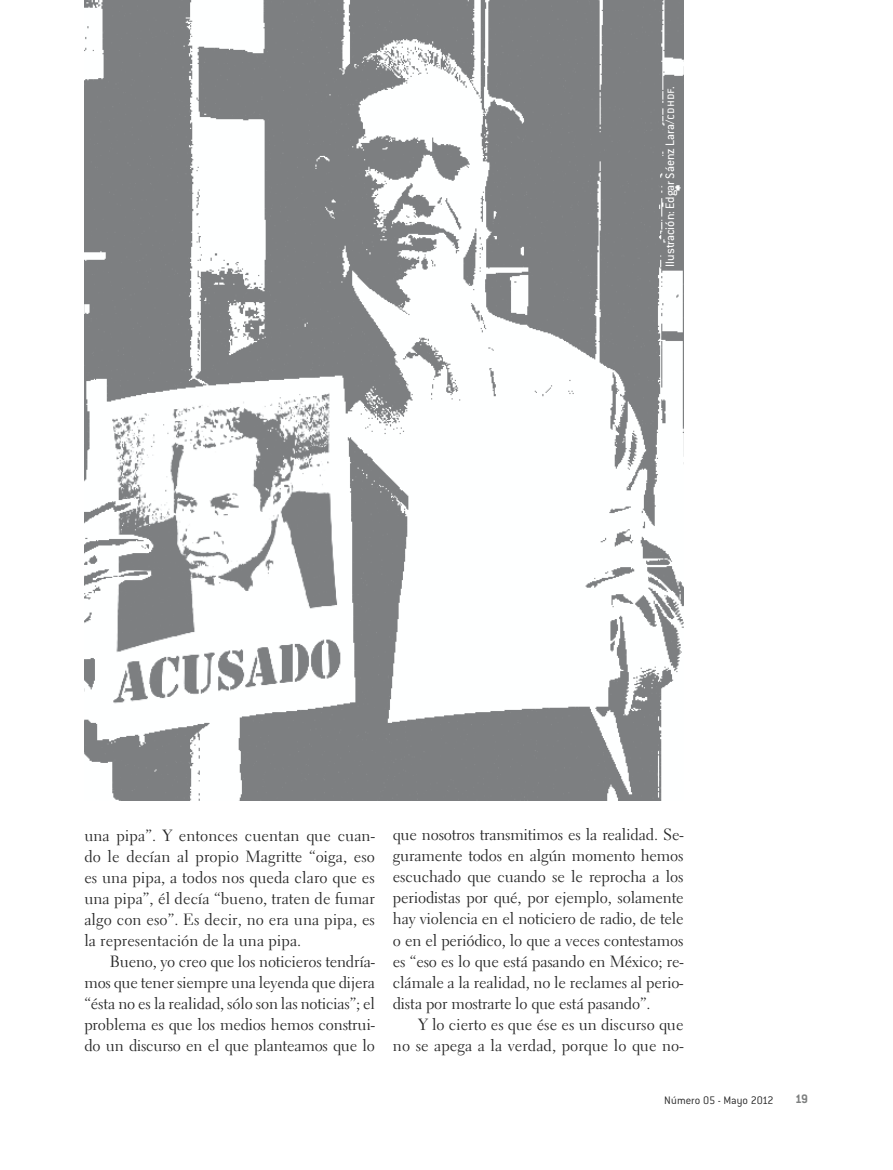
<style>
.page{position:relative;width:893px;height:1170px;background:#fff}
.page>*{position:absolute;margin:0;border:0;box-sizing:border-box;transform-origin:0 0}
.t1{font:16.2px/21px "Electra LT Std";letter-spacing:-.01em;color:#272727;text-align:justify}
.t2{font:13.5px "Conduit ITC Std";color:#fff}
.t3{font:700 13.5px "Conduit ITC Std";color:#7d7f7f}
.t4{font:300 12px "Conduit ITC Std";letter-spacing:-.005em;color:#272727}
</style>
<div class="page">
<img style="left:84px;top:0;width:600px;height:800px">
<p class="t2" style="left:662px;top:267px;width:181px;rotate:-90deg">Ilustración: Edgar Sáenz Lara/cdhdf.</p>
<p class="t1" style="left:84px;top:824px;width:292px">una pipa”. Y entonces cuentan que cuan&shy;do le decían al propio Magritte “oiga, eso es una pipa, a todos nos queda claro que es una pipa”, él decía “bueno, traten de fumar algo con eso”. Es decir, no era una pipa, es la representación de la una pipa.</p>
<p class="t1" style="left:84px;top:950px;width:292px;text-indent:26px">Bueno, yo creo que los noticieros tendría&shy;mos que tener siempre una leyenda que dijera “ésta no es la realidad, sólo son las noticias”; el problema es que los medios hemos construi&shy;do un discurso en el que planteamos que lo</p>
<p class="t1" style="left:393px;top:824px;width:292px">que nosotros transmitimos es la realidad. Se&shy;guramente todos en algún momento hemos escuchado que cuando se le reprocha a los periodistas por qué, por ejemplo, solamente hay violencia en el noticiero de radio, de tele o en el periódico, lo que a veces contestamos es “eso es lo que está pasando en México; re&shy;clámale a la realidad, no le reclames al perio&shy;dista por mostrarte lo que está pasando”.</p>
<p class="t1" style="left:393px;top:1013px;width:292px;text-align:right">Y lo cierto es que ése es un discurso que<br>no se apega a la verdad, porque lo que no-</p>
<p class="t4" style="left:664px;top:1092px;width:111px">Número 05 - Mayo 2012</p>
<p class="t3" style="left:795px;top:1090px;width:14px">19</p>
</div>
